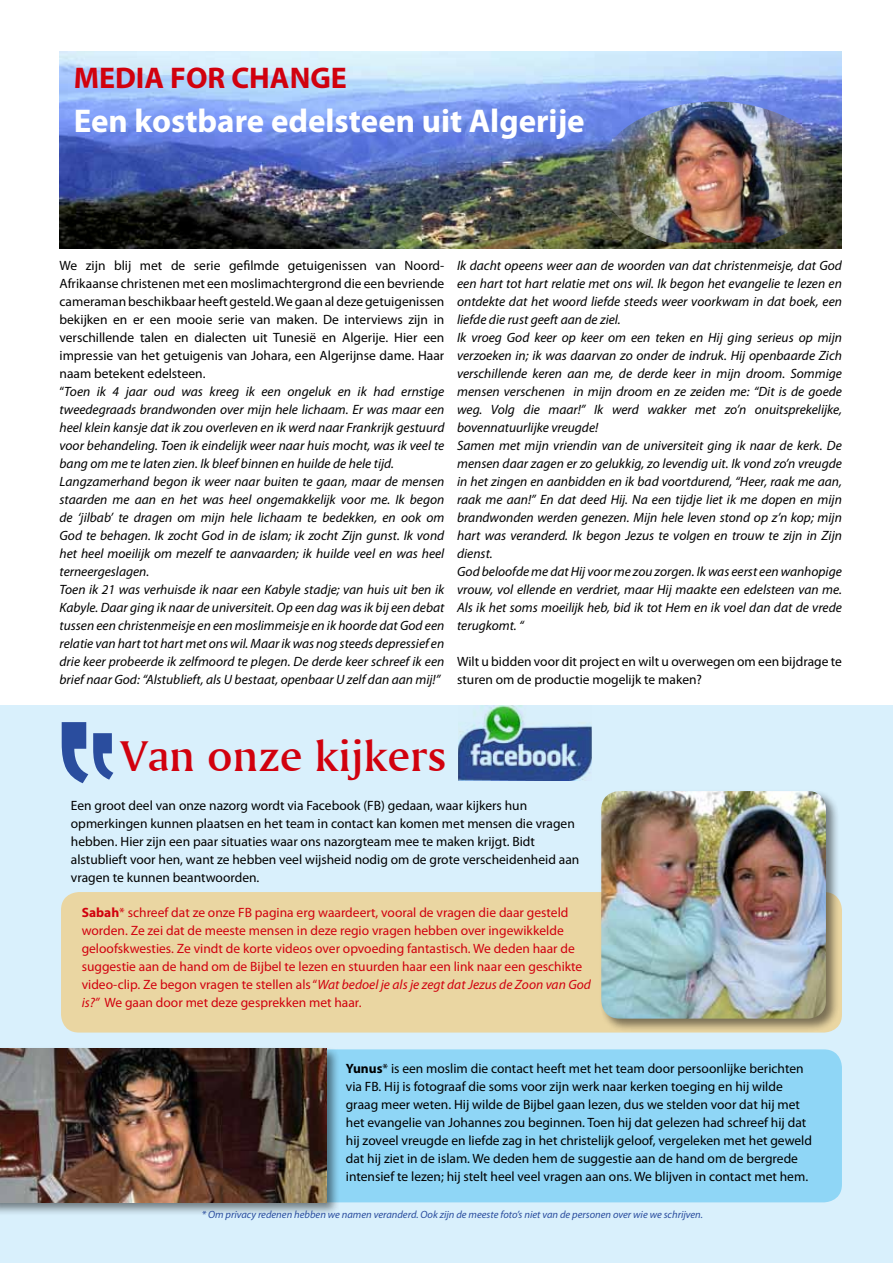
<style>
.page{position:relative;width:893px;height:1263px;background:#fff}
.page>*{position:absolute;margin:0;border:0;box-sizing:border-box;transform-origin:0 0}
.t1{font:45.3px "Amerigo BT Medium A";color:#d1010e;scale:1.05 1}
.t2{font:700 33px "Myriad Pro";color:#fff}
.t3{font:700 30px "Myriad Pro";color:#d1010e}
.t4{font:italic 13.5px/18px "Myriad Pro";color:#000}
.t5{font:13.5px/18px "Myriad Pro";color:#000}
.t6{font:13.5px/18px "Myriad Pro";color:#d1010e}
.t7{font:italic 10.5px "Myriad Pro";color:#2a4d9e}
.s1{font-style:normal}
.s2{font-weight:700}
.s3{font-style:italic}
</style>
<div class="page">
<div style="left:0;top:705px;width:893px;height:558px;background:#d9f0fc"></div>
<div style="left:61px;top:892px;width:781px;height:140px;background:#ead6a2;border-radius:18px"></div>
<div style="left:60px;top:1049px;width:782px;height:153px;background:#8fd6f6;border-radius:18px"></div>
<img style="left:60px;top:51px;width:782px;height:198px">
<img style="left:459px;top:705px;width:133px;height:75px">
<img style="left:598px;top:102px;width:233px;height:140px">
<div style="left:0;top:1046px;width:340px;height:170px;background:#000;opacity:.48"></div>
<img style="left:0;top:1049px;width:326px;height:153px">
<svg style="left:62px;top:722px;width:51px;height:61px"></svg>
<div style="left:599px;top:789px;width:241px;height:244px;background:#000;opacity:.48"></div>
<img style="left:601px;top:791px;width:225px;height:227px">
<h3 class="t3" style="left:74px;top:58px;width:275px">MEDIA FOR CHANGE</h3>
<h2 class="t2" style="left:74px;top:100px;width:512px">Een kostbare edelsteen uit Algerije</h2>
<p class="t4" style="left:60px;top:256px;width:386px"><span class="s1">We zijn blij met de serie gefilmde getuigenissen van Noord-Afrikaanse christenen met een moslimachtergrond die een bevriende cameraman beschikbaar heeft gesteld. We gaan al deze getuigenissen bekijken en er een mooie serie van maken. De interviews zijn in verschillende talen en dialecten uit Tunesië en Algerije. Hier een impressie van het getuigenis van Johara, een Algerijnse dame. Haar naam betekent edelsteen.<br>“</span>Toen ik 4 jaar oud was kreeg ik een ongeluk en ik had ernstige tweedegraads brandwonden over mijn hele lichaam. Er was maar een heel klein kansje dat ik zou overleven en ik werd naar Frankrijk gestuurd voor behandeling. Toen ik eindelijk weer naar huis mocht, was ik veel te bang om me te laten zien. Ik bleef binnen en huilde de hele tijd.<br>Langzamerhand begon ik weer naar buiten te gaan, maar de mensen staarden me aan en het was heel ongemakkelijk voor me. Ik begon de ‘jilbab’ te dragen om mijn hele lichaam te bedekken, en ook om God te behagen. Ik zocht God in de islam; ik zocht Zijn gunst. Ik vond het heel moeilijk om mezelf te aanvaarden; ik huilde veel en was heel terneergeslagen.<br>Toen ik 21 was verhuisde ik naar een Kabyle stadje; van huis uit ben ik Kabyle. Daar ging ik naar de universiteit. Op een dag was ik bij een debat tussen een christenmeisje en een moslimmeisje en ik hoorde dat God een relatie van hart tot hart met ons wil. Maar ik was nog steeds depressief en drie keer probeerde ik zelfmoord te plegen. De derde keer schreef ik een brief naar God: “Alstublieft, als U bestaat, openbaar U zelf dan aan mij!”</p>
<p class="t4" style="left:457px;top:256px;width:386px">Ik dacht opeens weer aan de woorden van dat christenmeisje, dat God een hart tot hart relatie met ons wil. Ik begon het evangelie te lezen en ontdekte dat het woord liefde steeds weer voorkwam in dat boek, een liefde die rust geeft aan de ziel.<br>Ik vroeg God keer op keer om een teken en Hij ging serieus op mijn verzoeken in; ik was daarvan zo onder de indruk. Hij openbaarde Zich verschillende keren aan me, de derde keer in mijn droom. Sommige mensen verschenen in mijn droom en ze zeiden me: “Dit is de goede weg. Volg die maar!” Ik werd wakker met zo’n onuitsprekelijke, bovennatuurlijke vreugde!<br>Samen met mijn vriendin van de universiteit ging ik naar de kerk. De mensen daar zagen er zo gelukkig, zo levendig uit. Ik vond zo’n vreugde in het zingen en aanbidden en ik bad voortdurend, “Heer, raak me aan, raak me aan!” En dat deed Hij. Na een tijdje liet ik me dopen en mijn brandwonden werden genezen. Mijn hele leven stond op z’n kop; mijn hart was veranderd. Ik begon Jezus te volgen en trouw te zijn in Zijn dienst.<br>God beloofde me dat Hij voor me zou zorgen. Ik was eerst een wanhopige vrouw, vol ellende en verdriet, maar Hij maakte een edelsteen van me.<br>Als ik het soms moeilijk heb, bid ik tot Hem en ik voel dan dat de vrede terugkomt. “</p>
<p class="t5" style="left:457px;top:652px;width:386px">Wilt u bidden voor dit project en wilt u overwegen om een bijdrage te sturen om de productie mogelijk te maken?</p>
<h1 class="t1" style="left:121px;top:728px;width:311px">Van onze kijkers</h1>
<p class="t5" style="left:71px;top:796px;width:510px">Een groot deel van onze nazorg wordt via Facebook (FB) gedaan, waar kijkers hun opmerkingen kunnen plaatsen en het team in contact kan komen met mensen die vragen hebben. Hier zijn een paar situaties waar ons nazorgteam mee te maken krijgt. Bidt alstublieft voor hen, want ze hebben veel wijsheid nodig om de grote verscheidenheid aan vragen te kunnen beantwoorden.</p>
<p class="t6" style="left:82px;top:903px;width:511px"><span class="s2">Sabah</span>* schreef dat ze onze FB pagina erg waardeert, vooral de vragen die daar gesteld worden. Ze zei dat de meeste mensen in deze regio vragen hebben over ingewikkelde geloofskwesties. Ze vindt de korte videos over opvoeding fantastisch. We deden haar de suggestie aan de hand om de Bijbel te lezen en stuurden haar een link naar een geschikte video-clip. Ze begon vragen te stellen als “<span class="s3">Wat bedoel je als je zegt dat Jezus de Zoon van God is?”</span> We gaan door met deze gesprekken met haar.</p>
<p class="t5" style="left:346px;top:1059px;width:468px"><span class="s2">Yunus</span>* is een moslim die contact heeft met het team door persoonlijke berichten via FB. Hij is fotograaf die soms voor zijn werk naar kerken toeging en hij wilde graag meer weten. Hij wilde de Bijbel gaan lezen, dus we stelden voor dat hij met het evangelie van Johannes zou beginnen. Toen hij dat gelezen had schreef hij dat hij zoveel vreugde en liefde zag in het christelijk geloof, vergeleken met het geweld dat hij ziet in de islam. We deden hem de suggestie aan de hand om de bergrede intensief te lezen; hij stelt heel veel vragen aan ons. We blijven in contact met hem.</p>
<p class="t7" style="left:202px;top:1208px;width:503px">* Om privacy redenen hebben we namen veranderd. Ook zijn de meeste foto’s niet van de personen over wie we schrijven.</p>
</div>
